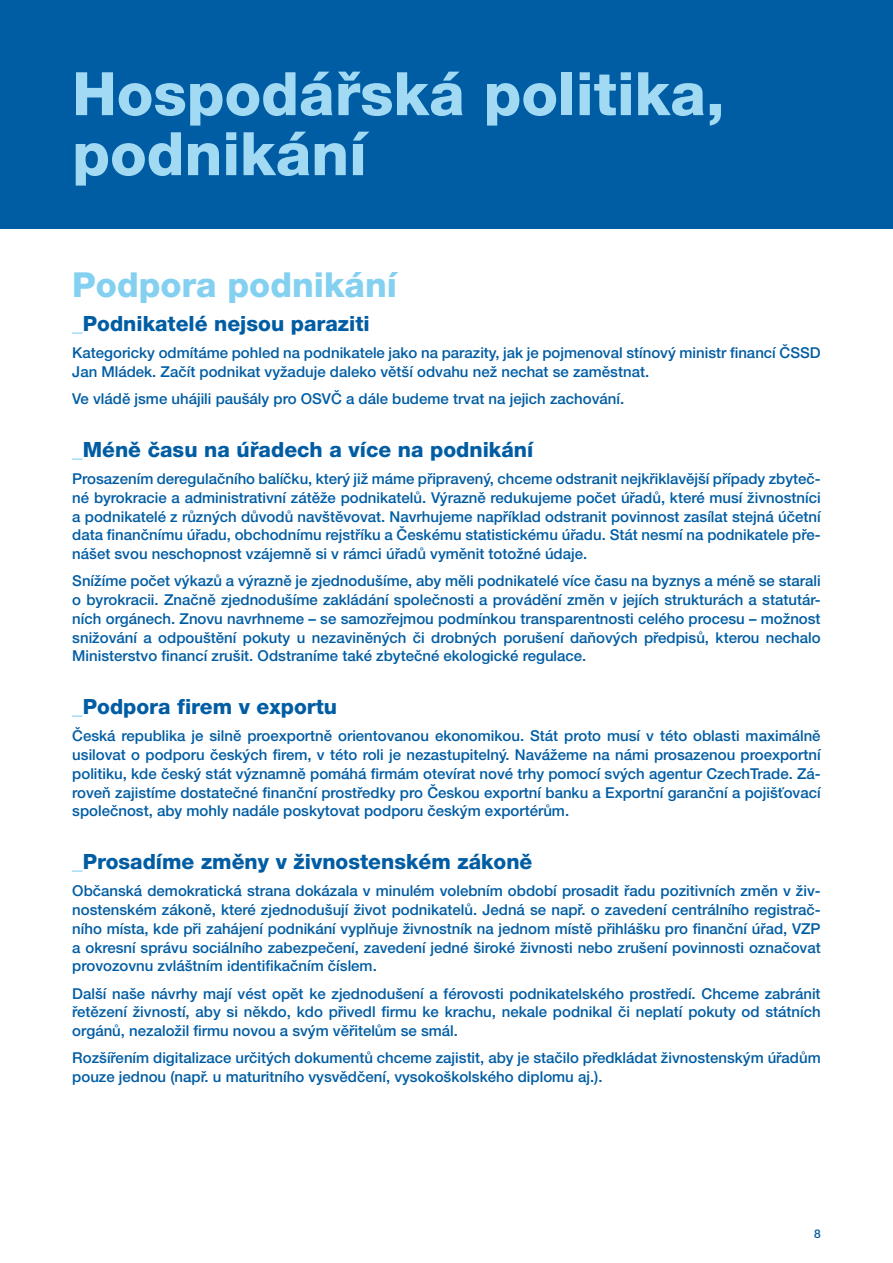
<style>
.page{position:relative;width:893px;height:1263px;background:#fff}
.page>*{position:absolute;margin:0;border:0;box-sizing:border-box;transform-origin:0 0}
.t1{font:800 60px/60px "Helvetica Neue LT Pro";color:#a2daf4}
.t2{font:800 34.5px "Helvetica Neue LT Pro";color:#84d0f0}
.t3{font:800 21px "Helvetica Neue LT Pro";color:#005da4}
.t4{font:500 15px/18.8px "Helvetica Neue LT Pro";color:#005da4;text-align:justify}
.t5{font:500 12px "Helvetica Neue LT Pro";color:#005da4}
.s1{color:#84d0f0}
</style>
<div class="page">
<div style="left:0;top:0;width:893px;height:228px;background:#005da4"></div>
<h1 class="t1" style="left:72px;top:64px;width:654px">Hospodářská politika, podnikání</h1>
<h2 class="t2" style="left:72px;top:264px;width:326px">Podpora podnikání</h2>
<h3 class="t3" style="left:72px;top:311px;width:299px"><span class="s1">_</span>Podnikatelé nejsou paraziti</h3>
<p class="t4" style="left:72px;top:343px;width:750px">Kategoricky odmítáme pohled na podnikatele jako na parazity, jak je pojmenoval stínový ministr financí ČSSD<br>Jan Mládek. Začít podnikat vyžaduje daleko větší odvahu než nechat se zaměstnat.</p>
<p class="t4" style="left:72px;top:389px;width:553px">Ve vládě jsme uhájili paušály pro OSVČ a dále budeme trvat na jejich zachování.</p>
<h3 class="t3" style="left:72px;top:437px;width:463px"><span class="s1">_</span>Méně času na úřadech a více na podnikání</h3>
<p class="t4" style="left:72px;top:469px;width:750px">Prosazením deregulačního balíčku, který již máme připravený, chceme odstranit nejkřiklavější případy zbyteč&shy;né byrokracie a administrativní zátěže podnikatelů. Výrazně redukujeme počet úřadů, které musí živnostníci a podnikatelé z různých důvodů navštěvovat. Navrhujeme například odstranit povinnost zasílat stejná účetní data finančnímu úřadu, obchodnímu rejstříku a Českému statistickému úřadu. Stát nesmí na podnikatele pře&shy;nášet svou neschopnost vzájemně si v rámci úřadů vyměnit totožné údaje.</p>
<p class="t4" style="left:72px;top:571px;width:750px">Snížíme počet výkazů a výrazně je zjednodušíme, aby měli podnikatelé více času na byznys a méně se starali o byrokracii. Značně zjednodušíme zakládání společnosti a provádění změn v jejích strukturách a statutár&shy;ních orgánech. Znovu navrhneme – se samozřejmou podmínkou transparentnosti celého procesu – možnost snižování a odpouštění pokuty u nezaviněných či drobných porušení daňových předpisů, kterou nechalo Ministerstvo financí zrušit. Odstraníme také zbytečné ekologické regulace.</p>
<h3 class="t3" style="left:72px;top:694px;width:266px"><span class="s1">_</span>Podpora firem v exportu</h3>
<p class="t4" style="left:72px;top:726px;width:750px">Česká republika je silně proexportně orientovanou ekonomikou. Stát proto musí v této oblasti maximálně usilovat o podporu českých firem, v této roli je nezastupitelný. Navážeme na námi prosazenou proexportní politiku, kde český stát významně pomáhá firmám otevírat nové trhy pomocí svých agentur CzechTrade. Zá&shy;roveň zajistíme dostatečné finanční prostředky pro Českou exportní banku a Exportní garanční a pojišťovací společnost, aby mohly nadále poskytovat podporu českým exportérům.</p>
<h3 class="t3" style="left:72px;top:849px;width:462px"><span class="s1">_</span>Prosadíme změny v živnostenském zákoně</h3>
<p class="t4" style="left:72px;top:881px;width:750px">Občanská demokratická strana dokázala v minulém volebním období prosadit řadu pozitivních změn v živ&shy;nostenském zákoně, které zjednodušují život podnikatelů. Jedná se např. o zavedení centrálního registrač&shy;ního místa, kde při zahájení podnikání vyplňuje živnostník na jednom místě přihlášku pro finanční úřad, VZP a okresní správu sociálního zabezpečení, zavedení jedné široké živnosti nebo zrušení povinnosti označovat provozovnu zvláštním identifikačním číslem.</p>
<p class="t4" style="left:72px;top:984px;width:750px">Další naše návrhy mají vést opět ke zjednodušení a férovosti podnikatelského prostředí. Chceme zabránit řetězení živností, aby si někdo, kdo přivedl firmu ke krachu, nekale podnikal či neplatí pokuty od státních orgánů, nezaložil firmu novou a svým věřitelům se smál.</p>
<p class="t4" style="left:72px;top:1048px;width:750px">Rozšířením digitalizace určitých dokumentů chceme zajistit, aby je stačilo předkládat živnostenským úřadům pouze jednou (např. u maturitního vysvědčení, vysokoškolského diplomu aj.).</p>
<p class="t5" style="left:814px;top:1226px;width:8px">8</p>
</div>
